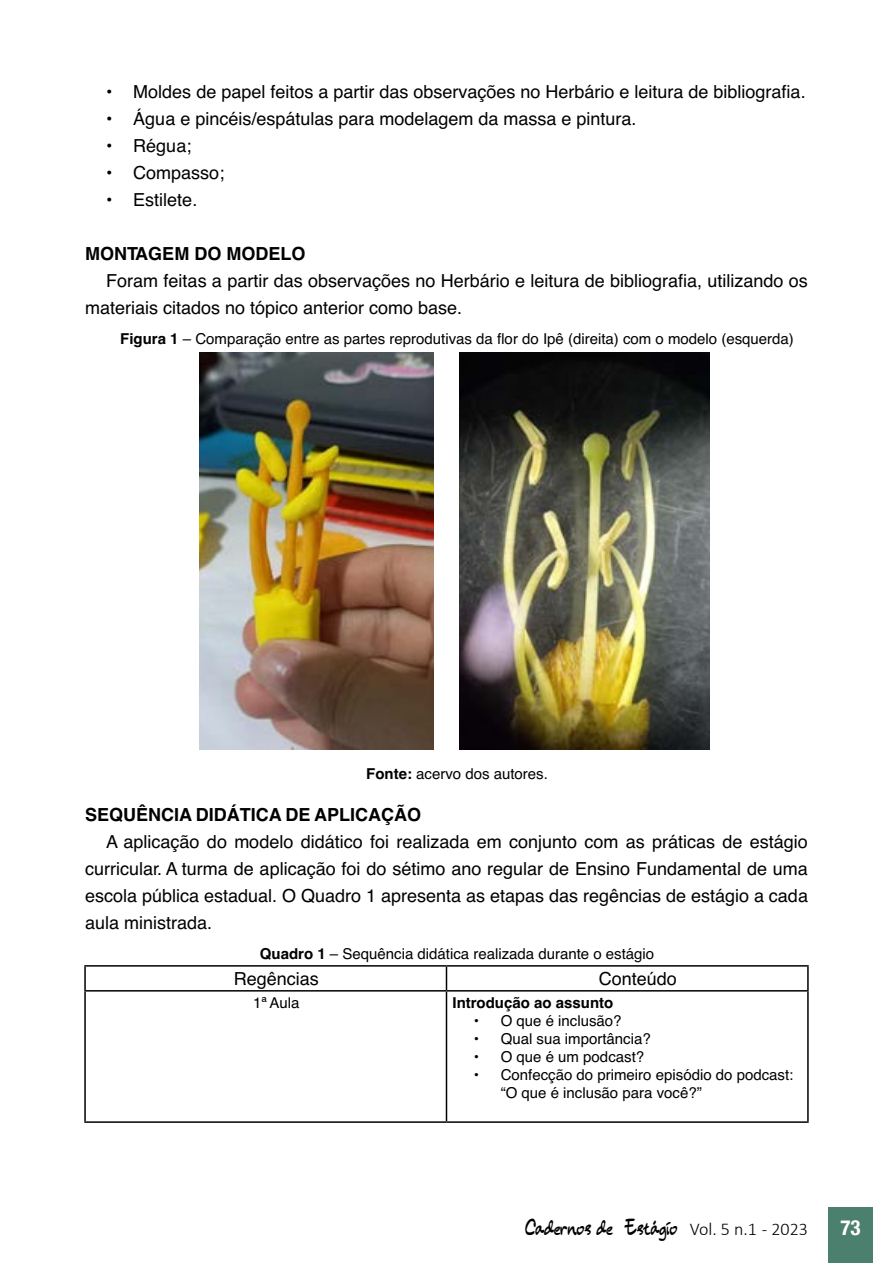
<style>
.page{position:relative;width:893px;height:1263px;background:#fff}
.page>*{position:absolute;margin:0;border:0;box-sizing:border-box;transform-origin:0 0}
.t1{font:700 condensed 21px "Helvetica Neue";color:#fff}
.t2{font:18px/27px "Helvetica";color:#000}
.t3{font:700 18px "Helvetica";color:#000}
.t4{font:18px "Comely";color:#000}
.t5{font:15px/18px "Helvetica";color:#000}
.t6{font:700 15px "Helvetica";color:#000}
.s1{font-weight:700}
.s2{font-family:"Calibri";font-weight:300}
</style>
<div class="page">
<div style="left:828px;top:1208px;width:45px;height:55px;background:#4c806e"></div>
<hr style="left:84px;top:965px;width:362px;height:1px;background:#000">
<hr style="left:84px;top:966px;width:2px;height:24px;background:#000">
<hr style="left:446px;top:965px;width:363px;height:1px;background:#000">
<svg style="left:446px;top:966px;width:1px;height:24px"></svg>
<hr style="left:807px;top:966px;width:2px;height:24px;background:#000">
<hr style="left:84px;top:990px;width:362px;height:1px;background:#000">
<hr style="left:84px;top:991px;width:2px;height:130px;background:#000">
<hr style="left:446px;top:990px;width:363px;height:1px;background:#000">
<hr style="left:446px;top:991px;width:1px;height:130px;background:#000">
<hr style="left:807px;top:991px;width:2px;height:130px;background:#000">
<hr style="left:84px;top:1121px;width:362px;height:2px;background:#000">
<hr style="left:446px;top:1121px;width:363px;height:2px;background:#000">
<img style="left:459px;top:353px;width:250px;height:396px">
<img style="left:200px;top:353px;width:234px;height:396px">
<p class="t2" style="left:106px;top:79px;width:701px">• Moldes de papel feitos a partir das observações no Herbário e leitura de bibliografia.</p>
<p class="t2" style="left:106px;top:106px;width:532px">• Água e pincéis/espátulas para modelagem da massa e pintura.</p>
<p class="t2" style="left:106px;top:133px;width:87px">• Régua;</p>
<p class="t2" style="left:106px;top:160px;width:120px">• Compasso;</p>
<p class="t2" style="left:106px;top:187px;width:93px">• Estilete.</p>
<p class="t3" style="left:85px;top:239px;width:222px">MONTAGEM DO MODELO</p>
<p class="t2" style="left:85px;top:268px;width:724px;text-indent:21px">Foram feitas a partir das observações no Herbário e leitura de bibliografia, utilizando os materiais citados no tópico anterior como base.</p>
<p class="t5" style="left:120px;top:330px;width:675px"><span class="s1">Figura 1</span> – Comparação entre as partes reprodutivas da flor do Ipê (direita) com o modelo (esquerda)</p>
<p class="t5" style="left:366px;top:765px;width:183px"><span class="s1">Fonte:</span> acervo dos autores.</p>
<p class="t3" style="left:85px;top:800px;width:337px">SEQUÊNCIA DIDÁTICA DE APLICAÇÃO</p>
<p class="t2" style="left:85px;top:829px;width:724px;text-align:justify;text-indent:21px">A aplicação do modelo didático foi realizada em conjunto com as práticas de estágio curricular. A turma de aplicação foi do sétimo ano regular de Ensino Fundamental de uma escola pública estadual. O Quadro 1 apresenta as etapas das regências de estágio a cada aula ministrada.</p>
<p class="t5" style="left:260px;top:945px;width:396px"><span class="s1">Quadro 1</span> – Sequência didática realizada durante o estágio</p>
<p class="t2" style="left:234px;top:965px;width:87px">Regências</p>
<p class="t2" style="left:599px;top:965px;width:80px">Conteúdo</p>
<p class="t5" style="left:253px;top:994px;width:48px">1ª Aula</p>
<p class="t6" style="left:452px;top:991px;width:162px">Introdução ao assunto</p>
<p class="t5" style="left:474px;top:1012px;width:149px">• O que é inclusão?</p>
<p class="t5" style="left:474px;top:1030px;width:179px">• Qual sua importância?</p>
<p class="t5" style="left:474px;top:1048px;width:172px">• O que é um podcast?</p>
<p class="t5" style="left:501px;top:1066px;width:294px;text-indent:-27px">• Confecção do primeiro episódio do podcast: “O que é inclusão para você?”</p>
<p class="t4" style="left:525px;top:1218px;width:284px">Cadernos de Estágio <span class="s2">Vol. 5 n.1 - 2023</span></p>
<p class="t1" style="left:840px;top:1215px;width:22px">73</p>
</div>
